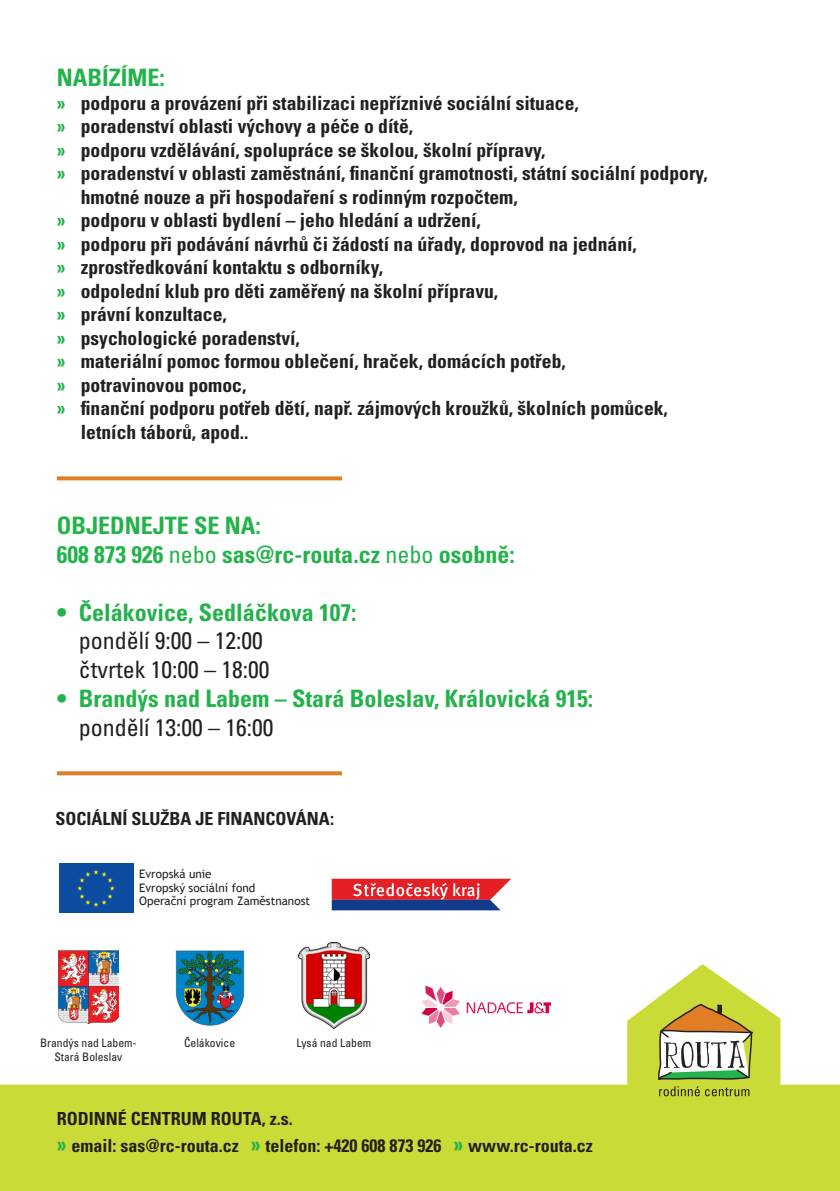
<style>
.page{position:relative;width:840px;height:1191px;background:#fff}
.page>*{position:absolute;margin:0;border:0;box-sizing:border-box;transform-origin:0 0}
.t1{font:700 condensed 24px "Univers CE";color:#23b24b}
.t2{font:condensed 24px "Univers CE";color:#231f20}
.t3{font:700 condensed 19.6px/23.6px "Univers CE";color:#231f20}
.t4{font:700 condensed 18px "Univers CE";color:#231f20}
.t5{font:11.8px/13.6px "Trebuchet MS";color:#231f20}
.t6{font:condensed 11.6px "Univers CE";color:#231f20}
.s1{color:#23b24b}
.s2{font-weight:400}
.s3{font-size:22px;color:#23b24b}
</style>
<div class="page">
<div style="left:59px;top:863px;width:74px;height:50px;background:#0d4da1"></div>
<svg style="left:77px;top:870px;width:38px;height:36px"></svg>
<svg style="left:331px;top:878px;width:180px;height:32px;background:#ac526c"></svg>
<svg style="left:0;top:964px;width:839px;height:227px;fill:#cadb37"></svg>
<svg style="left:658px;top:1086px;width:91px;height:10px"></svg>
<svg style="left:657px;top:1003px;width:95px;height:76px"></svg>
<img style="left:59px;top:950px;width:59px;height:73px">
<img style="left:173px;top:950px;width:73px;height:76px">
<img style="left:298px;top:942px;width:71px;height:86px">
<svg style="left:57px;top:476px;width:285px;height:4px"></svg>
<svg style="left:57px;top:771px;width:285px;height:4px"></svg>
<p class="t1" style="left:57px;top:64px;width:109px">NABÍZÍME:</p>
<p class="t3" style="left:57px;top:91px;width:523px"><span class="s1">»</span> podporu a provázení při stabilizaci nepříznivé sociální situace,</p>
<p class="t3" style="left:57px;top:115px;width:358px"><span class="s1">»</span> poradenství oblasti výchovy a péče o dítě,</p>
<p class="t3" style="left:57px;top:138px;width:490px"><span class="s1">»</span> podporu vzdělávání, spolupráce se školou, školní přípravy,</p>
<p class="t3" style="left:81px;top:162px;width:628px;text-indent:-24px"><span class="s1">»</span> poradenství v oblasti zaměstnání, finanční gramotnosti, státní sociální podpory, hmotné nouze a při hospodaření s rodinným rozpočtem,</p>
<p class="t3" style="left:57px;top:209px;width:425px"><span class="s1">»</span> podporu v oblasti bydlení – jeho hledání a udržení,</p>
<p class="t3" style="left:57px;top:232px;width:581px"><span class="s1">»</span> podporu při podávání návrhů či žádostí na úřady, doprovod na jednání,</p>
<p class="t3" style="left:57px;top:256px;width:327px"><span class="s1">»</span> zprostředkování kontaktu s odborníky,</p>
<p class="t3" style="left:57px;top:279px;width:442px"><span class="s1">»</span> odpolední klub pro děti zaměřený na školní přípravu,</p>
<p class="t3" style="left:57px;top:303px;width:171px"><span class="s1">»</span> právní konzultace,</p>
<p class="t3" style="left:57px;top:326px;width:244px"><span class="s1">»</span> psychologické poradenství,</p>
<p class="t3" style="left:57px;top:350px;width:510px"><span class="s1">»</span> materiální pomoc formou oblečení, hraček, domácích potřeb,</p>
<p class="t3" style="left:57px;top:373px;width:191px"><span class="s1">»</span> potravinovou pomoc,</p>
<p class="t3" style="left:81px;top:397px;width:588px;text-indent:-24px"><span class="s1">»</span> finanční podporu potřeb dětí, např. zájmových kroužků, školních pomůcek, letních táborů, apod..</p>
<p class="t1" style="left:57px;top:512px;width:206px">OBJEDNEJTE SE NA:</p>
<p class="t1" style="left:57px;top:541px;width:459px">608 873 926 <span class="s2">nebo</span> sas@rc-routa.cz <span class="s2">nebo</span> osobně:</p>
<p class="t1" style="left:57px;top:598px;width:301px">• Čelákovice, Sedláčkova 107:</p>
<p class="t2" style="left:79px;top:627px;width:185px">pondělí 9:00 – 12:00</p>
<p class="t2" style="left:79px;top:656px;width:192px">čtvrtek 10:00 – 18:00</p>
<p class="t1" style="left:57px;top:685px;width:537px">• Brandýs nad Labem – Stará Boleslav, Královická 915:</p>
<p class="t2" style="left:79px;top:713px;width:196px">pondělí 13:00 – 16:00</p>
<p class="t4" style="left:55px;top:808px;width:280px">SOCIÁLNÍ SLUŽBA JE FINANCOVÁNA:</p>
<p class="t5" style="left:139px;top:867px;width:172px">Evropská unie<br>Evropský sociální fond<br>Operační program Zaměstnanost</p>
<p class="t6" style="left:40px;top:1036px;width:98px">Brandýs nad Labem-</p>
<p class="t6" style="left:54px;top:1050px;width:69px">Stará Boleslav</p>
<p class="t6" style="left:184px;top:1036px;width:53px">Čelákovice</p>
<p class="t6" style="left:296px;top:1036px;width:76px">Lysá nad Labem</p>
<p class="t4" style="left:57px;top:1108px;width:237px">RODINNÉ CENTRUM ROUTA, z.s.</p>
<p class="t4" style="left:57px;top:1135px;width:537px"><span class="s3">»</span> email: sas@rc-routa.cz <span class="s3">»</span> telefon: +420 608 873 926 <span class="s3">»</span> www.rc-routa.cz</p>
</div>
